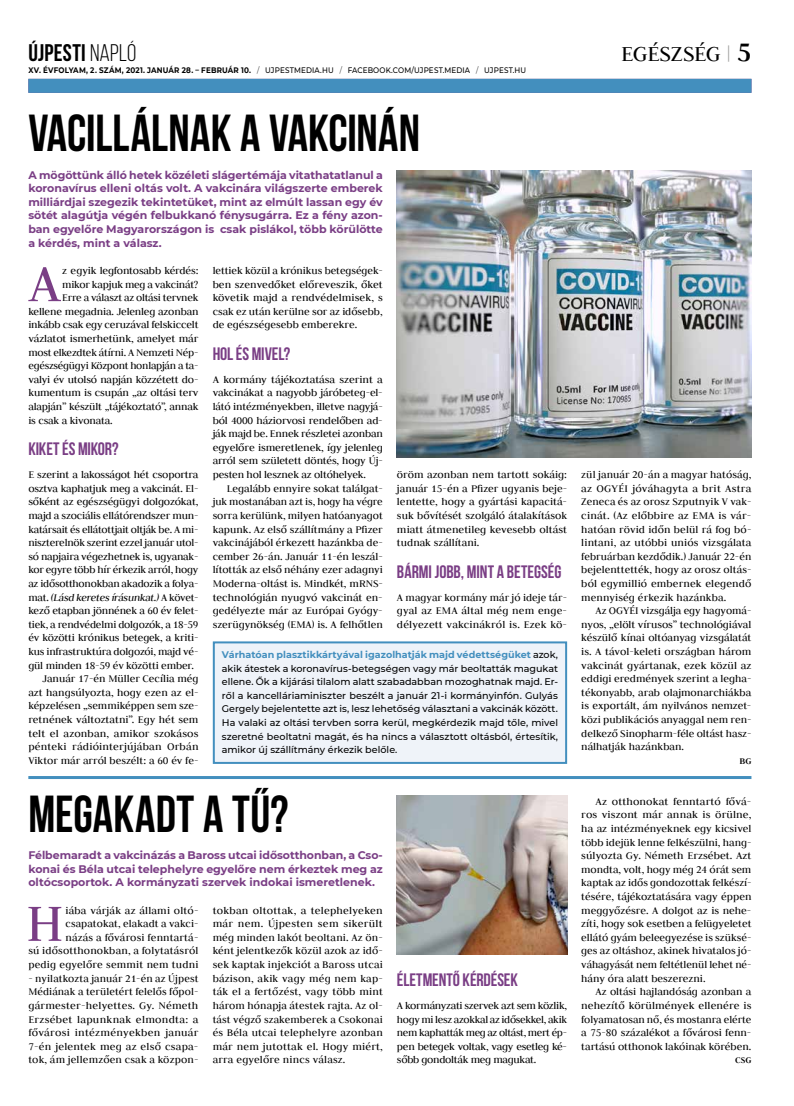
<style>
.page{position:relative;width:794px;height:1106px;background:#fff}
.page>*{position:absolute;margin:0;border:0;box-sizing:border-box;transform-origin:0 0}
.t1{font:58px "Judson";color:#7a3e85}
.t2{font:700 52px "Bebas Neue";letter-spacing:.005em;color:#000;scale:.96 1}
.t3{font:700 24px "Bebas Neue";letter-spacing:.01em;color:#000}
.t4{font:24px "Judson";letter-spacing:-.015em;color:#000}
.t5{font:700 18px "Bebas Neue";letter-spacing:-.005em;color:#7a3e85}
.t6{font:11.5px/13.6px "Judson";letter-spacing:-.005em;color:#000;text-align:justify}
.t7{font:11.5px/13.6px "Judson";letter-spacing:.015em;color:#000;text-align:right}
.t8{font:italic 11.5px "Judson";letter-spacing:-.02em;color:#000}
.t9{font:700 11px/13.6px "Montserrat";color:#7a3e85;text-align:justify}
.t10{font:700 9.8px "Judson";color:#000}
.t11{font:500 9.6px/13.6px "Montserrat";color:#000;text-align:justify}
.t12{font:500 8px "Montserrat";letter-spacing:.015em;color:#000;scale:.9 1}
.s1{font-weight:400}
.s2{font-weight:700}
.s3{font-weight:300}
.s4{font-style:normal}
.s5{font-weight:700;color:#438fbe}
.s6{color:#9d9d9c}
.s7{font-weight:700;font-size:30px}
</style>
<div class="page">
<div style="left:28px;top:79px;width:723px;height:14px;background:#438fbe"></div>
<div style="left:214px;top:642px;width:352px;height:121px;background:#eff3f9"></div>
<div style="left:213px;top:641px;width:354px;height:123px;border:2px solid #438fbe"></div>
<img style="left:397px;top:170px;width:354px;height:288px">
<hr style="left:28px;top:776px;width:723px;height:3px;background:#438fbe">
<img style="left:397px;top:795px;width:170px;height:159px">
<h3 class="t3" style="left:28px;top:39px;width:109px">ÚJPESTI <span class="s1">NAPLÓ</span></h3>
<p class="t12" style="left:28px;top:65px;width:555px"><span class="s2">XV. ÉVFOLYAM, 2. SZÁM, 2021. JANUÁR 28. – FEBRUÁR 10.</span> <span class="s3">/</span> UJPESTMEDIA.HU <span class="s3">/</span> FACEBOOK.COM/UJPEST.MEDIA <span class="s3">/</span> UJPEST.HU</p>
<h2 class="t2" style="left:28px;top:105px;width:409px">VACILLÁLNAK A VAKCINÁN</h2>
<p class="t9" style="left:28px;top:167px;width:356px">A mögöttünk álló hetek közéleti slágertémája vitathatatlanul a koronavírus elleni oltás volt. A vakcinára világszerte emberek milliárdjai szegezik tekintetüket, mint az elmúlt lassan egy év sötét alagútja végén felbukkanó fénysugárra. Ez a fény azon&shy;ban egyelőre Magyarországon is csak pislákol, több körülötte a kérdés, mint a válasz.</p>
<h1 class="t1" style="left:29px;top:249px;width:33px">A</h1>
<p class="t6" style="left:62px;top:263px;width:138px">z egyik legfontosabb kérdés:</p>
<p class="t6" style="left:62px;top:277px;width:138px">mikor kapjuk meg a vakcinát?</p>
<p class="t6" style="left:62px;top:290px;width:138px">Erre a választ az oltási tervnek</p>
<p class="t6" style="left:28px;top:304px;width:172px">kellene megadnia. Jelenleg azonban</p>
<p class="t6" style="left:28px;top:318px;width:172px">inkább csak egy ceruzával felskiccelt</p>
<p class="t6" style="left:28px;top:331px;width:172px">vázlatot ismerhetünk, amelyet már</p>
<p class="t6" style="left:28px;top:345px;width:172px">most elkezdtek átírni. A Nemzeti Nép-</p>
<p class="t6" style="left:28px;top:358px;width:172px">egészségügyi Központ honlapján a ta-</p>
<p class="t6" style="left:28px;top:372px;width:172px">valyi év utolsó napján közzétett do-</p>
<p class="t6" style="left:28px;top:386px;width:172px">kumentum is csupán „az oltási terv</p>
<p class="t6" style="left:28px;top:399px;width:172px">alapján” készült „tájékoztató”, annak</p>
<p class="t6" style="left:28px;top:413px;width:86px">is csak a kivonata.</p>
<h3 class="t5" style="left:28px;top:439px;width:92px">KIKET ÉS MIKOR?</h3>
<p class="t6" style="left:28px;top:467px;width:172px">E szerint a lakosságot hét csoportra</p>
<p class="t6" style="left:28px;top:481px;width:172px">osztva kaphatjuk meg a vakcinát. El-</p>
<p class="t6" style="left:28px;top:495px;width:172px">sőként az egészségügyi dolgozókat,</p>
<p class="t6" style="left:28px;top:508px;width:172px">majd a szociális ellátórendszer mun-</p>
<p class="t6" style="left:28px;top:522px;width:172px">katársait és ellátottjait oltják be. A mi-</p>
<p class="t6" style="left:28px;top:535px;width:172px">niszterelnök szerint ezzel január utol-</p>
<p class="t6" style="left:28px;top:549px;width:172px">só napjaira végezhetnek is, ugyanak-</p>
<p class="t6" style="left:28px;top:563px;width:171px">kor egyre több hír érkezik arról, hogy</p>
<p class="t6" style="left:28px;top:576px;width:172px">az idősotthonokban akadozik a folya-</p>
<p class="t8" style="left:28px;top:590px;width:172px"><span class="s4">mat.</span> (Lásd keretes írásunkat.) <span class="s4">A követ-</span></p>
<p class="t6" style="left:28px;top:603px;width:172px">kező etapban jönnének a 60 év felet-</p>
<p class="t6" style="left:28px;top:617px;width:172px">tiek, a rendvédelmi dolgozók, a 18-59</p>
<p class="t6" style="left:28px;top:631px;width:172px">év közötti krónikus betegek, a kriti-</p>
<p class="t6" style="left:28px;top:644px;width:172px">kus infrastruktúra dolgozói, majd vé-</p>
<p class="t6" style="left:28px;top:658px;width:167px">gül minden 18-59 év közötti ember.</p>
<p class="t6" style="left:43px;top:671px;width:157px">Január 17-én Müller Cecília még</p>
<p class="t6" style="left:28px;top:685px;width:172px">azt hangsúlyozta, hogy ezen az el-</p>
<p class="t6" style="left:28px;top:699px;width:172px">képzelésen „semmiképpen sem sze-</p>
<p class="t6" style="left:28px;top:712px;width:172px">retnének változtatni”. Egy hét sem</p>
<p class="t6" style="left:28px;top:726px;width:172px">telt el azonban, amikor szokásos</p>
<p class="t7" style="left:28px;top:739px;width:172px">pénteki rádióinterjújában Orbán</p>
<p class="t6" style="left:28px;top:753px;width:172px">Viktor már arról beszélt: a 60 év fe-</p>
<p class="t6" style="left:213px;top:263px;width:172px">lettiek közül a krónikus betegségek&shy;ben szenvedőket előreveszik, őket követik majd a rendvédelmisek, s csak ez után kerülne sor az idősebb, de egészségesebb emberekre.</p>
<h3 class="t5" style="left:213px;top:344px;width:79px">HOL ÉS MIVEL?</h3>
<p class="t6" style="left:213px;top:372px;width:172px">A kormány tájékoztatása szerint a vakcinákat a nagyobb járóbeteg-el&shy;látó intézményekben, illetve nagyjá&shy;ból 4000 háziorvosi rendelőben ad&shy;ják majd be. Ennek részletei azonban egyelőre ismeretlenek, így jelenleg arról sem született döntés, hogy Új&shy;pesten hol lesznek az oltóhelyek.</p>
<p class="t6" style="left:213px;top:481px;width:172px;text-align:left;text-indent:14px">Legalább ennyire sokat találgat&shy;juk mostanában azt is, hogy ha végre sorra kerülünk, milyen hatóanyagot kapunk. Az első szállítmány a Pfizer vakcinájából érkezett hazánkba de&shy;cember 26-án. Január 11-én leszál&shy;lították az első néhány ezer adagnyi Moderna-oltást is. Mindkét, mRNS&shy;technológián nyugvó vakcinát en&shy;gedélyezte már az Európai Gyógy&shy;szerügynökség (EMA) is. A felhőtlen</p>
<p class="t6" style="left:397px;top:467px;width:172px">öröm azonban nem tartott sokáig: január 15-én a Pfizer ugyanis beje&shy;lentette, hogy a gyártási kapacitá&shy;suk bővítését szolgáló átalakítások miatt átmenetileg kevesebb oltást tudnak szállítani.</p>
<h3 class="t5" style="left:397px;top:561px;width:166px">BÁRMI JOBB, MINT A BETEGSÉG</h3>
<p class="t6" style="left:397px;top:590px;width:172px">A magyar kormány már jó ideje tár&shy;gyal az EMA által még nem enge&shy;délyezett vakcinákról is. Ezek kö-</p>
<p class="t11" style="left:222px;top:647px;width:338px"><span class="s5">Várhatóan plasztikkártyával igazolhatják majd védettségüket</span> azok, akik átestek a koronavírus-betegségen vagy már beoltatták magukat ellene. Ők a kijárási tilalom alatt szabadabban mozoghatnak majd. Er&shy;ről a kancelláriaminiszter beszélt a január 21-i kormányinfón. Gulyás Gergely bejelentette azt is, lesz lehetőség választani a vakcinák között.<br>Ha valaki az oltási tervben sorra kerül, megkérdezik majd tőle, mivel szeretné beoltatni magát, és ha nincs a választott oltásból, értesítik, amikor új szállítmány érkezik belőle.</p>
<h2 class="t2" style="left:28px;top:785px;width:272px">MEGAKADT A TŰ?</h2>
<p class="t9" style="left:28px;top:848px;width:356px">Félbemaradt a vakcinázás a Baross utcai idősotthonban, a Cso&shy;konai és Béla utcai telephelyre egyelőre nem érkeztek meg az oltócsoportok. A kormányzati szervek indokai ismeretlenek.</p>
<p class="t7" style="left:28px;top:903px;width:172px">iába várják az állami oltó&shy;csapatokat, elakadt a vakci-<br>názás a fővárosi fenntartá-<br>sú idősotthonokban, a folytatásról pedig egyelőre semmit nem tudni</p>
<p class="t6" style="left:28px;top:971px;width:172px">- nyilatkozta január 21-én az Újpest Médiának a területért felelős főpol&shy;gármester-helyettes. Gy. Németh Erzsébet lapunknak elmondta: a fővárosi intézményekben január 7-én jelentek meg az első csapa&shy;tok, ám jellemzően csak a közpon-</p>
<h1 class="t1" style="left:26px;top:888px;width:39px">H</h1>
<p class="t6" style="left:213px;top:903px;width:172px">tokban oltottak, a telephelyeken már nem. Újpesten sem sikerült még minden lakót beoltani. Az ön&shy;ként jelentkezők közül azok az idő&shy;sek kaptak injekciót a Baross utcai bázison, akik vagy még nem kap&shy;ták el a fertőzést, vagy több mint három hónapja átestek rajta. Az ol&shy;tást végző szakemberek a Csokonai és Béla utcai telephelyre azonban már nem jutottak el. Hogy miért, arra egyelőre nincs válasz.</p>
<h3 class="t5" style="left:397px;top:970px;width:122px">ÉLETMENTŐ KÉRDÉSEK</h3>
<p class="t6" style="left:397px;top:998px;width:172px">A kormányzati szervek azt sem közlik, hogy mi lesz azokkal az idősekkel, akik nem kaphatták meg az oltást, mert ép&shy;pen betegek voltak, vagy esetleg ké&shy;sőbb gondolták meg magukat.</p>
<h3 class="t4" style="left:621px;top:39px;width:132px">EGÉSZSÉG <span class="s6">|</span> <span class="s7">5</span></h3>
<p class="t6" style="left:581px;top:467px;width:172px">zül január 20-án a magyar hatóság, az OGYÉI jóváhagyta a brit Astra Zeneca és az orosz Szputnyik V vak&shy;cinát. (Az előbbire az EMA is vár&shy;hatóan rövid időn belül rá fog bó&shy;lintani, az utóbbi uniós vizsgálata februárban kezdődik.) Január 22-én bejelenttették, hogy az orosz oltás&shy;ból egymillió embernek elegendő mennyiség érkezik hazánkba.</p>
<p class="t6" style="left:581px;top:603px;width:172px;text-indent:14px">Az OGYÉI vizsgálja egy hagyomá&shy;nyos, „elölt vírusos” technológiával készülő kínai oltóanyag vizsgálatát is. A távol-keleti országban három vakcinát gyártanak, ezek közül az eddigi eredmények szerint a legha&shy;tékonyabb, arab olajmonarchiákba is exportált, ám nyilvános nemzet&shy;közi publikációs anyaggal nem ren&shy;delkező Sinopharm-féle oltást hasz&shy;nálhatják hazánkban.</p>
<p class="t10" style="left:739px;top:755px;width:14px">BG</p>
<p class="t6" style="left:581px;top:794px;width:172px;text-indent:14px">Az otthonokat fenntartó fővá&shy;ros viszont már annak is örülne, ha az intézményeknek egy kicsivel több idejük lenne felkészülni, hang&shy;súlyozta Gy. Németh Erzsébet. Azt mondta, volt, hogy még 24 órát sem kaptak az idős gondozottak felkészí&shy;tésére, tájékoztatására vagy éppen meggyőzésre. A dolgot az is nehe&shy;zíti, hogy sok esetben a felügyeletet ellátó gyám beleegyezése is szüksé&shy;ges az oltáshoz, akinek hivatalos jó&shy;váhagyását nem feltétlenül lehet né&shy;hány óra alatt beszerezni.</p>
<p class="t6" style="left:581px;top:984px;width:172px;text-indent:14px">Az oltási hajlandóság azonban a nehezítő körülmények ellenére is folyamatosan nő, és mostanra elérte a 75-80 százalékot a fővárosi fenn&shy;tartású otthonok lakóinak körében.</p>
<p class="t10" style="left:735px;top:1054px;width:18px">CSG</p>
</div>
